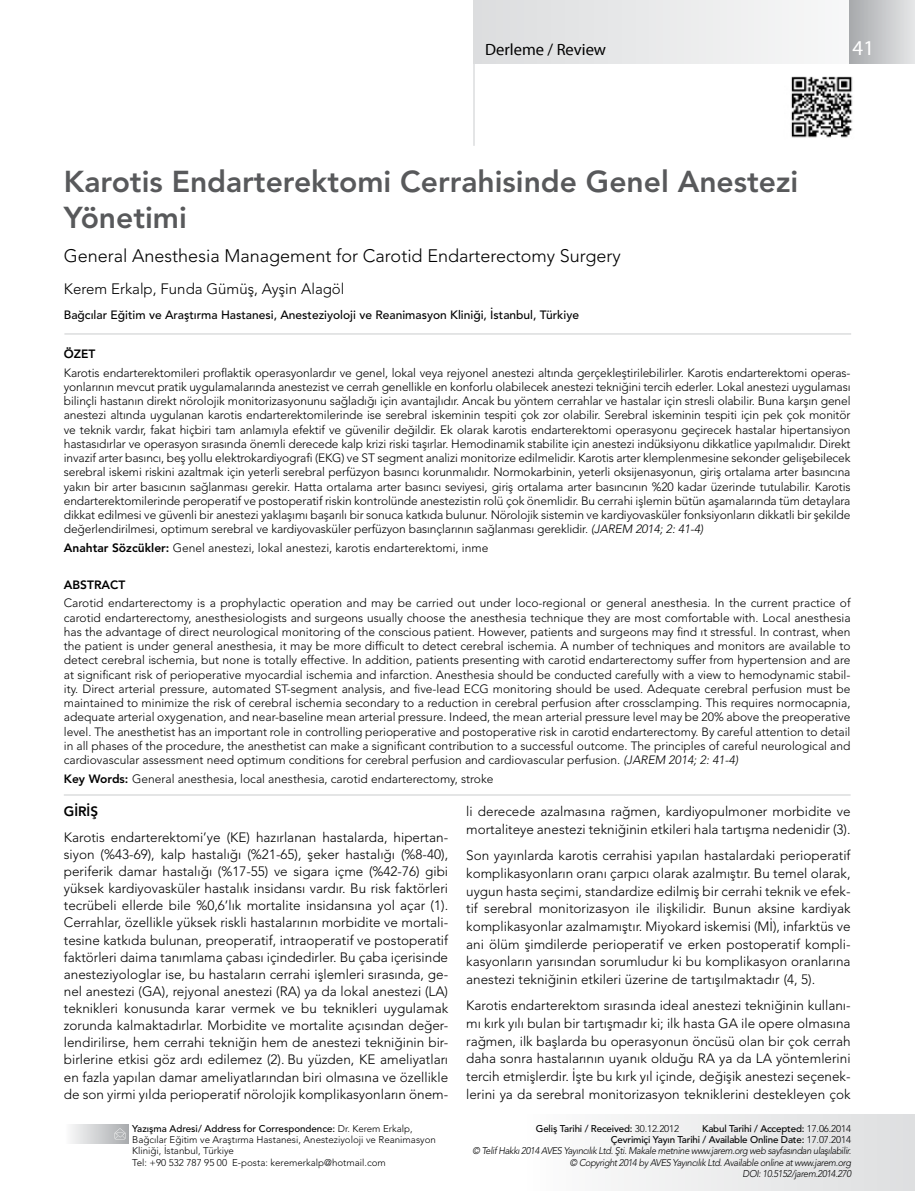
<style>
.page{position:relative;width:915px;height:1191px;background:#fff}
.page>*{position:absolute;margin:0;border:0;box-sizing:border-box;transform-origin:0 0}
.t1{font:800 30px/36px "Avenir LT Std";color:#58595b}
.t2{font:21px "Myriad";color:#fff}
.t3{font:300 18px "Avenir LT Std";color:#000}
.t4{font:16.5px "Myriad";color:#000}
.t5{font:300 15px "Avenir LT Std";color:#000}
.t6{font:300 13.5px/17.1px "Avenir LT Std";color:#000;text-align:justify}
.t7{font:800 13.5px "Avenir LT Std";color:#000}
.t8{font:300 12px/14.2px "Avenir LT Std";color:#000;text-align:justify}
.t9{font:500 12px "Avenir LT Std";color:#000}
.t10{font:800 12px "Avenir LT Std";color:#000}
.t11{font:300 9.75px/11.4px "Avenir LT Std";color:#000}
.t12{font:italic 300 9.75px "Avenir LT Std";letter-spacing:-.04em;color:#000;scale:.95 1}
.t13{font:500 9.75px "Avenir LT Std";letter-spacing:-.015em;color:#000}
.s1{font-style:italic}
.s2{font-weight:800}
.s3{font-weight:500}
.s4{font-weight:300}
</style>
<div class="page">
<div style="left:521px;top:1114px;width:393px;height:77px;background:linear-gradient(to right,#fdfdfd,#dddee0)"></div>
<div style="left:64px;top:1124px;width:65px;height:19px;background:linear-gradient(to right,#fdfdfe,#a8abad)"></div>
<svg style="left:114px;top:1128px;width:12px;height:11px"></svg>
<hr style="left:64px;top:333px;width:786px;height:2px;background:#dcddde">
<hr style="left:64px;top:794px;width:786px;height:1px;background:#dcddde">
<div style="left:473px;top:0;width:439px;height:64px;background:linear-gradient(to bottom,#eaeaeb,#eaeaeb)"></div>
<div style="left:849px;top:0;width:65px;height:64px;background:linear-gradient(to right,#a7a9ac,#e5e6e7)"></div>
<hr style="left:473px;top:44px;width:1px;height:102px;background:#dcddde">
<img style="left:791px;top:76px;width:62px;height:62px">
<p class="t4" style="left:485px;top:40px;width:122px">Derleme / Review</p>
<p class="t2" style="left:852px;top:35px;width:23px">41</p>
<p class="t1" style="left:64px;top:164px;width:735px">Karotis Endarterektomi Cerrahisinde Genel Anestezi<br>Yönetimi</p>
<p class="t3" style="left:64px;top:245px;width:558px">General Anesthesia Management for Carotid Endarterectomy Surgery</p>
<p class="t5" style="left:64px;top:280px;width:282px">Kerem Erkalp, Funda Gümüş, Ayşin Alagöl</p>
<p class="t9" style="left:64px;top:308px;width:516px">Bağcılar Eğitim ve Araştırma Hastanesi, Anesteziyoloji ve Reanimasyon Kliniği, İstanbul, Türkiye</p>
<p class="t10" style="left:64px;top:347px;width:33px">ÖZET</p>
<p class="t8" style="left:64px;top:365px;width:788px">Karotis endarterektomileri proflaktik operasyonlardır ve genel, lokal veya rejyonel anestezi altında gerçekleştirilebilirler. Karotis endarterektomi operas&shy;yonlarının mevcut pratik uygulamalarında anestezist ve cerrah genellikle en konforlu olabilecek anestezi tekniğini tercih ederler. Lokal anestezi uygulaması bilinçli hastanın direkt nörolojik monitorizasyonunu sağladığı için avantajlıdır. Ancak bu yöntem cerrahlar ve hastalar için stresli olabilir. Buna karşın genel anestezi altında uygulanan karotis endarterektomilerinde ise serebral iskeminin tespiti çok zor olabilir. Serebral iskeminin tespiti için pek çok monitör ve teknik vardır, fakat hiçbiri tam anlamıyla efektif ve güvenilir değildir. Ek olarak karotis endarterektomi operasyonu geçirecek hastalar hipertansiyon hastasıdırlar ve operasyon sırasında önemli derecede kalp krizi riski taşırlar. Hemodinamik stabilite için anestezi indüksiyonu dikkatlice yapılmalıdır. Direkt invazif arter basıncı, beş yollu elektrokardiyografi (EKG) ve ST segment analizi monitorize edilmelidir. Karotis arter klemplenmesine sekonder gelişebilecek serebral iskemi riskini azaltmak için yeterli serebral perfüzyon basıncı korunmalıdır. Normokarbinin, yeterli oksijenasyonun, giriş ortalama arter basıncına yakın bir arter basıcının sağlanması gerekir. Hatta ortalama arter basıncı seviyesi, giriş ortalama arter basıncının %20 kadar üzerinde tutulabilir. Karotis endarterektomilerinde peroperatif ve postoperatif riskin kontrolünde anestezistin rolü çok önemlidir. Bu cerrahi işlemin bütün aşamalarında tüm detaylara dikkat edilmesi ve güvenli bir anestezi yaklaşımı başarılı bir sonuca katkıda bulunur. Nörolojik sistemin ve kardiyovasküler fonksiyonların dikkatli bir şekilde değerlendirilmesi, optimum serebral ve kardiyovasküler perfüzyon basınçlarının sağlanması gereklidir. <span class="s1">(JAREM 2014; 2: 41-4)</span></p>
<p class="t8" style="left:64px;top:540px;width:426px"><span class="s2">Anahtar Sözcükler:</span> Genel anestezi, lokal anestezi, karotis endarterektomi, inme</p>
<p class="t10" style="left:64px;top:577px;width:63px">ABSTRACT</p>
<p class="t8" style="left:64px;top:596px;width:788px">Carotid endarterectomy is a prophylactic operation and may be carried out under loco-regional or general anesthesia. In the current practice of carotid endarterectomy, anesthesiologists and surgeons usually choose the anesthesia technique they are most comfortable with. Local anesthesia has the advantage of direct neurological monitoring of the conscious patient. However, patients and surgeons may find ıt stressful. In contrast, when the patient is under general anesthesia, it may be more difficult to detect cerebral ischemia. A number of techniques and monitors are available to detect cerebral ischemia, but none is totally effective. In addition, patients presenting with carotid endarterectomy suffer from hypertension and are at significant risk of perioperative myocardial ischemia and infarction. Anesthesia should be conducted carefully with a view to hemodynamic stabil&shy;ity. Direct arterial pressure, automated ST-segment analysis, and five-lead ECG monitoring should be used. Adequate cerebral perfusion must be maintained to minimize the risk of cerebral ischemia secondary to a reduction in cerebral perfusion after crossclamping. This requires normocapnia, adequate arterial oxygenation, and near-baseline mean arterial pressure. Indeed, the mean arterial pressure level may be 20% above the preoperative level. The anesthetist has an important role in controlling perioperative and postoperative risk in carotid endarterectomy. By careful attention to detail in all phases of the procedure, the anesthetist can make a significant contribution to a successful outcome. The principles of careful neurological and cardiovascular assessment need optimum conditions for cerebral perfusion and cardiovascular perfusion. <span class="s1">(JAREM 2014; 2: 41-4)</span></p>
<p class="t8" style="left:64px;top:771px;width:431px"><span class="s2">Key Words:</span> General anesthesia, local anesthesia, carotid endarterectomy, stroke</p>
<p class="t7" style="left:64px;top:803px;width:36px">GİRİŞ</p>
<p class="t6" style="left:64px;top:828px;width:386px">Karotis endarterektomi’ye (KE) hazırlanan hastalarda, hipertan&shy;siyon (%43-69), kalp hastalığı (%21-65), şeker hastalığı (%8-40), periferik damar hastalığı (%17-55) ve sigara içme (%42-76) gibi yüksek kardiyovasküler hastalık insidansı vardır. Bu risk faktörleri tecrübeli ellerde bile %0,6’lık mortalite insidansına yol açar (1).<br>Cerrahlar, özellikle yüksek riskli hastalarının morbidite ve mortali&shy;tesine katkıda bulunan, preoperatif, intraoperatif ve postoperatif faktörleri daima tanımlama çabası içindedirler. Bu çaba içerisinde anesteziyologlar ise, bu hastaların cerrahi işlemleri sırasında, ge&shy;nel anestezi (GA), rejyonal anestezi (RA) ya da lokal anestezi (LA) teknikleri konusunda karar vermek ve bu teknikleri uygulamak zorunda kalmaktadırlar. Morbidite ve mortalite açısından değer&shy;lendirilirse, hem cerrahi tekniğin hem de anestezi tekniğinin bir&shy;birlerine etkisi göz ardı edilemez (2). Bu yüzden, KE ameliyatları en fazla yapılan damar ameliyatlarından biri olmasına ve özellikle de son yirmi yılda perioperatif nörolojik komplikasyonların önem-</p>
<p class="t11" style="left:132px;top:1122px;width:305px"><span class="s3">Yazışma Adresi/ Address for Correspondence:</span> Dr. Kerem Erkalp,<br>Bağcılar Eğitim ve Araştırma Hastanesi, Anesteziyoloji ve Reanimasyon<br>Kliniği, İstanbul, Türkiye</p>
<p class="t11" style="left:132px;top:1156px;width:255px">Tel: +90 532 787 95 00 E-posta: keremerkalp@hotmail.com</p>
<p class="t6" style="left:466px;top:802px;width:386px;line-height:17.7px">li derecede azalmasına rağmen, kardiyopulmoner morbidite ve mortaliteye anestezi tekniğinin etkileri hala tartışma nedenidir (3).</p>
<p class="t6" style="left:466px;top:846px;width:386px;line-height:17.7px">Son yayınlarda karotis cerrahisi yapılan hastalardaki perioperatif komplikasyonların oranı çarpıcı olarak azalmıştır. Bu temel olarak, uygun hasta seçimi, standardize edilmiş bir cerrahi teknik ve efek&shy;tif serebral monitorizasyon ile ilişkilidir. Bunun aksine kardiyak komplikasyonlar azalmamıştır. Miyokard iskemisi (Mİ), infarktüs ve ani ölüm şimdilerde perioperatif ve erken postoperatif kompli&shy;kasyonların yarısından sorumludur ki bu komplikasyon oranlarına anestezi tekniğinin etkileri üzerine de tartışılmaktadır (4, 5).</p>
<p class="t6" style="left:466px;top:996px;width:386px;line-height:17.7px">Karotis endarterektom sırasında ideal anestezi tekniğinin kullanı&shy;mı kırk yılı bulan bir tartışmadır ki; ilk hasta GA ile opere olmasına rağmen, ilk başlarda bu operasyonun öncüsü olan bir çok cerrah daha sonra hastalarının uyanık olduğu RA ya da LA yöntemlerini tercih etmişlerdir. İşte bu kırk yıl içinde, değişik anestezi seçenek&shy;lerini ya da serebral monitorizasyon tekniklerini destekleyen çok</p>
<p class="t13" style="left:535px;top:1122px;width:145px">Geliş Tarihi / Received: <span class="s4">30.12.2012</span></p>
<p class="t13" style="left:702px;top:1122px;width:150px">Kabul Tarihi / Accepted: <span class="s4">17.06.2014</span></p>
<p class="t13" style="left:610px;top:1133px;width:242px">Çevrimiçi Yayın Tarihi / Available Online Date: <span class="s4">17.07.2014</span></p>
<p class="t12" style="left:472px;top:1145px;width:400px">© Telif Hakkı 2014 AVES Yayıncılık Ltd. Şti. Makale metnine www.jarem.org web sayfasından ulaşılabilir.</p>
<p class="t12" style="left:569px;top:1156px;width:297px">© Copyright 2014 by AVES Yayıncılık Ltd. Available online at www.jarem.org</p>
<p class="t12" style="left:742px;top:1168px;width:116px">DOI: 10.5152/jarem.2014.270</p>
</div>
